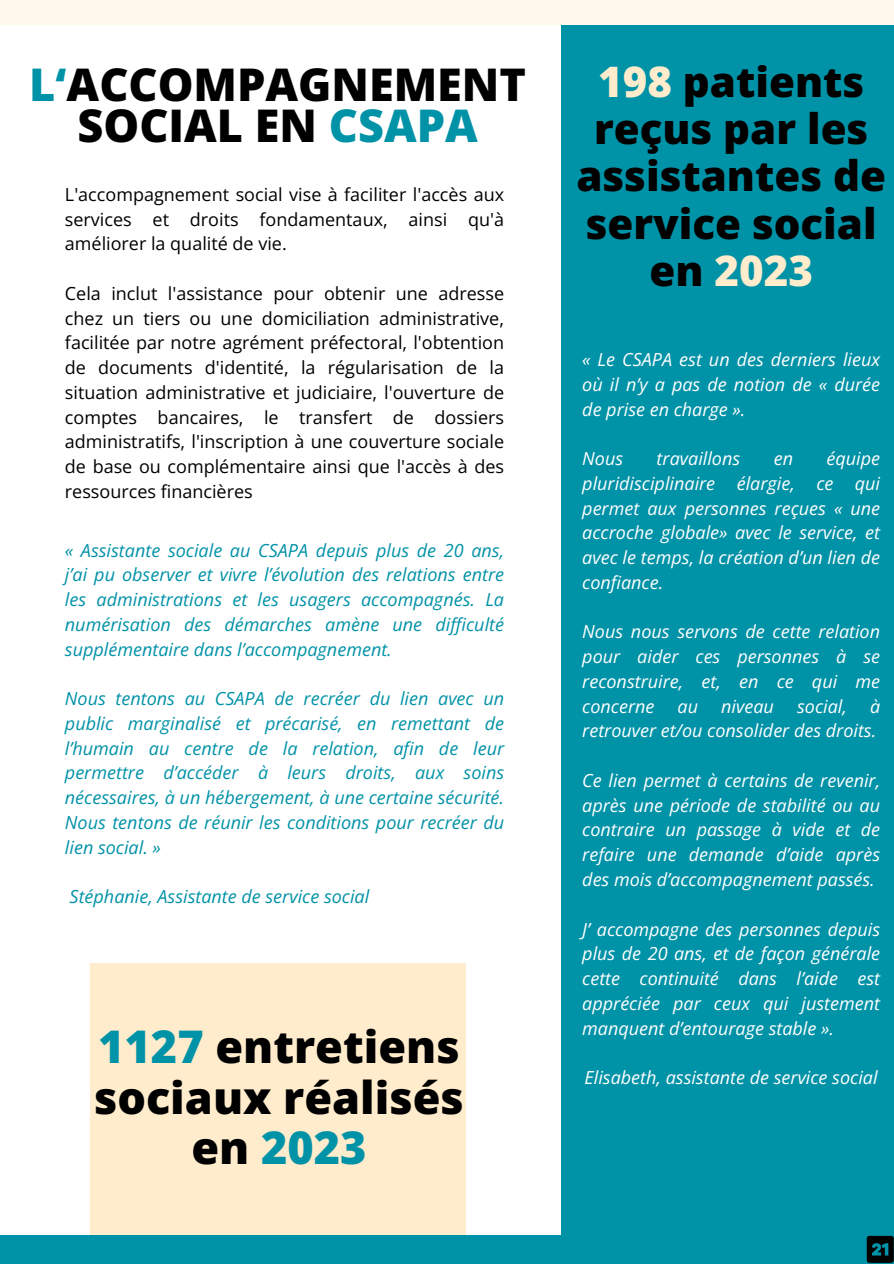
<style>
.page{position:relative;width:894px;height:1264px;background:#fff}
.page>*{position:absolute;margin:0;border:0;box-sizing:border-box;transform-origin:0 0}
.t1{font:800 45px/50.7px "Open Sans";color:#000;text-align:center}
.t2{font:800 42px/47.2px "Open Sans";color:#000;text-align:center}
.t3{font:italic 18px/24.8px "Open Sans";color:#fff;text-align:justify}
.t4{font:italic 18px/24.8px "Open Sans";color:#0092a7;text-align:justify}
.t5{font:18px/24.8px "Open Sans";color:#000;text-align:justify}
.s1{color:#0092a7}
.s2{color:#ffeccc}
</style>
<div class="page">
<div style="left:561px;top:25px;width:332px;height:1238px;background:#0092a7"></div>
<div style="left:0;top:0;width:893px;height:25px;background:#fff8ed"></div>
<div style="left:91px;top:963px;width:374px;height:300px;background:#ffeccc"></div>
<div style="left:0;top:1235px;width:893px;height:28px;background:#0092a7"></div>
<svg style="left:866px;top:1235px;width:27px;height:27px"></svg>
<p class="t1" style="left:29px;top:62px;width:498px;line-height:41.7px"><span class="s1">L‘</span>ACCOMPAGNEMENT<br>SOCIAL EN <span class="s1">CSAPA</span></p>
<p class="t5" style="left:65px;top:181px;width:440px">L'accompagnement social vise à faciliter l'accès aux services et droits fondamentaux, ainsi qu'à améliorer la qualité de vie.</p>
<p class="t5" style="left:65px;top:280px;width:440px">Cela inclut l'assistance pour obtenir une adresse chez un tiers ou une domiciliation administrative, facilitée par notre agrément préfectoral, l'obtention de documents d'identité, la régularisation de la situation administrative et judiciaire, l'ouverture de comptes bancaires, le transfert de dossiers administratifs, l'inscription à une couverture sociale de base ou complémentaire ainsi que l'accès à des ressources financières</p>
<p class="t4" style="left:65px;top:537px;width:440px">« Assistante sociale au CSAPA depuis plus de 20 ans, j’ai pu observer et vivre l’évolution des relations entre les administrations et les usagers accompagnés. La numérisation des démarches amène une difficulté supplémentaire dans l’accompagnement.</p>
<p class="t4" style="left:65px;top:685px;width:440px">Nous tentons au CSAPA de recréer du lien avec un public marginalisé et précarisé, en remettant de l’humain au centre de la relation, afin de leur permettre d’accéder à leurs droits, aux soins nécessaires, à un hébergement, à une certaine sécurité.<br>Nous tentons de réunir les conditions pour recréer du lien social. »</p>
<p class="t4" style="left:70px;top:883px;width:301px">Stéphanie, Assistante de service social</p>
<h1 class="t1" style="left:94px;top:1020px;width:371px"><span class="s1">1127</span> entretiens sociaux réalisés en <span class="s1">2023</span></h1>
<h2 class="t2" style="left:576px;top:57px;width:311px"><span class="s2">198</span> patients reçus par les assistantes de service social en <span class="s2">2023</span></h2>
<p class="t3" style="left:582px;top:346px;width:299px">« Le CSAPA est un des derniers lieux où il n’y a pas de notion de « durée de prise en charge ».</p>
<p class="t3" style="left:582px;top:445px;width:42px">Nous</p>
<p class="t3" style="left:656px;top:445px;width:85px">travaillons</p>
<p class="t3" style="left:773px;top:445px;width:21px">en</p>
<p class="t3" style="left:582px;top:445px;width:299px;text-indent:244px">équipe pluridisciplinaire élargie, ce qui permet aux personnes reçues « une accroche globale» avec le service, et avec le temps, la création d’un lien de confiance.</p>
<p class="t3" style="left:582px;top:619px;width:299px">Nous nous servons de cette relation pour aider ces personnes à se reconstruire, et, en ce qui me concerne</p>
<p class="t3" style="left:582px;top:693px;width:299px;text-align:right">à<br>retrouver et/ou consolider des droits.</p>
<p class="t3" style="left:582px;top:767px;width:299px">Ce lien permet à certains de revenir, après une période de stabilité ou au contraire un passage à vide et de refaire une demande d’aide après des mois d’accompagnement passés.</p>
<p class="t3" style="left:582px;top:916px;width:299px">J’ accompagne des personnes depuis plus de 20 ans, et de façon générale cette continuité dans l’aide est appréciée par ceux qui justement manquent d’entourage stable ».</p>
<p class="t3" style="left:584px;top:1064px;width:294px">Elisabeth, assistante de service social</p>
<p class="t3" style="left:677px;top:693px;width:22px">au</p>
<p class="t3" style="left:721px;top:693px;width:54px">niveau</p>
<p class="t3" style="left:796px;top:693px;width:51px">social,</p>
</div>
